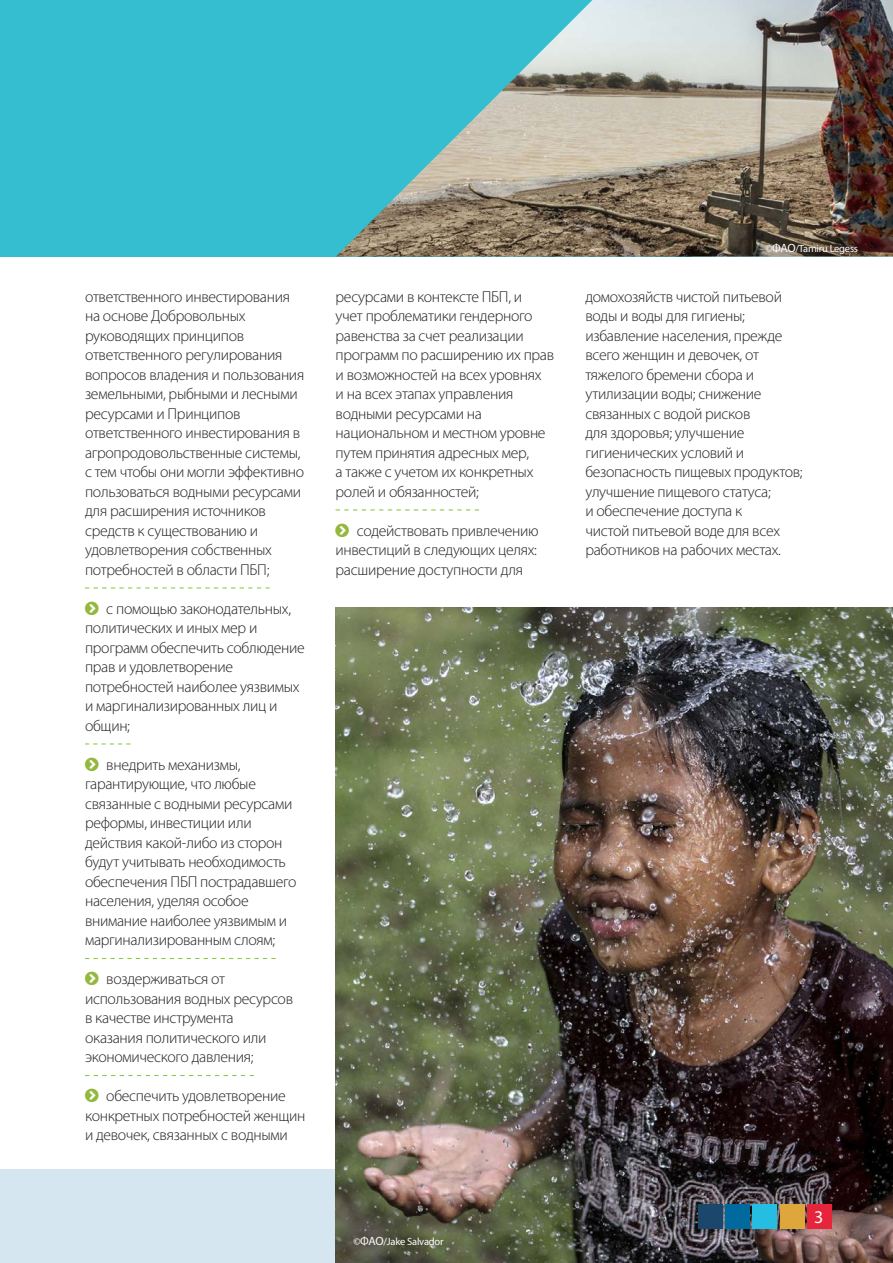
<style>
.page{position:relative;width:893px;height:1263px;background:#fff}
.page>*{position:absolute;margin:0;border:0;box-sizing:border-box;transform-origin:0 0}
.t1{font:18px "Myriad Pro";color:#fff}
.t2{font:300 15.75px/19.5px "Myriad Pro";letter-spacing:-.02em;color:#231f20}
.t3{font:10.5px "Myriad Pro";letter-spacing:-.02em;color:#fff}
.s1{font-size:12px}
</style>
<div class="page">
<div style="left:0;top:1169px;width:893px;height:94px;background:#d6e6f1"></div>
<div style="left:0;top:0;width:692px;height:256px;background:#35bdd0"></div>
<img style="left:336px;top:0;width:557px;height:256px">
<img style="left:336px;top:608px;width:557px;height:655px">
<div style="left:780px;top:1204px;width:24px;height:24px;background:#dea63b"></div>
<div style="left:726px;top:1204px;width:24px;height:24px;background:#00699e"></div>
<div style="left:698px;top:1204px;width:24px;height:24px;background:#1a476b"></div>
<div style="left:807px;top:1204px;width:24px;height:24px;background:#e6243b"></div>
<div style="left:753px;top:1204px;width:24px;height:24px;background:#26bde3"></div>
<svg style="left:336px;top:509px;width:143px;height:1px"></svg>
<svg style="left:85px;top:587px;width:185px;height:1px"></svg>
<svg style="left:85px;top:743px;width:45px;height:1px"></svg>
<svg style="left:85px;top:958px;width:191px;height:1px"></svg>
<svg style="left:85px;top:1075px;width:169px;height:1px"></svg>
<p class="t2" style="left:85px;top:286px;width:221px">ответственного инвестирования на основе Добровольных руководящих принципов ответственного регулирования вопросов владения и пользования земельными, рыбными и лесными ресурсами и Принципов ответственного инвестирования в агропродовольственные системы, с тем чтобы они могли эффективно пользоваться водными ресурсами для расширения источников средств к существованию и удовлетворения собственных потребностей в области ПБП;</p>
<p class="t2" style="left:85px;top:598px;width:221px;text-indent:21px">с помощью законодательных, политических и иных мер и программ обеспечить соблюдение прав и удовлетворение потребностей наиболее уязвимых и маргинализированных лиц и общин;</p>
<p class="t2" style="left:85px;top:754px;width:213px;text-indent:21px">внедрить механизмы, гарантирующие, что любые связанные с водными ресурсами реформы, инвестиции или действия какой-либо из сторон будут учитывать необходимость обеспечения ПБП пострадавшего населения, уделяя особое внимание наиболее уязвимым и маргинализированным слоям;</p>
<p class="t2" style="left:85px;top:969px;width:210px;text-indent:21px">воздерживаться от использования водных ресурсов в качестве инструмента оказания политического или экономического давления;</p>
<p class="t2" style="left:85px;top:1086px;width:222px;text-indent:21px">обеспечить удовлетворение конкретных потребностей женщин и девочек, связанных с водными</p>
<p class="t2" style="left:336px;top:286px;width:220px">ресурсами в контексте ПБП, и<br>учет проблематики гендерного равенства за счет реализации программ по расширению их прав и возможностей на всех уровнях<br>и на всех этапах управления водными ресурсами на национальном и местном уровне путем принятия адресных мер,<br>а также с учетом их конкретных ролей и обязанностей;</p>
<p class="t2" style="left:336px;top:520px;width:204px;text-align:justify;text-indent:21px">содействовать привлечению инвестиций в следующих целях: расширение доступности для</p>
<p class="t3" style="left:353px;top:1234px;width:92px">©<span class="s1">ФАО</span>/Jake Salvador</p>
<p class="t3" style="left:765px;top:242px;width:94px">©<span class="s1">ФАО</span>/Tamiru Legess</p>
<p class="t2" style="left:585px;top:286px;width:219px">домохозяйств чистой питьевой воды и воды для гигиены; избавление населения, прежде всего женщин и девочек, от тяжелого бремени сбора и утилизации воды; снижение связанных с водой рисков<br>для здоровья; улучшение гигиенических условий и безопасность пищевых продуктов; улучшение пищевого статуса;<br>и обеспечение доступа к<br>чистой питьевой воде для всех работников на рабочих местах.</p>
<p class="t1" style="left:814px;top:1206px;width:11px">3</p>
</div>
